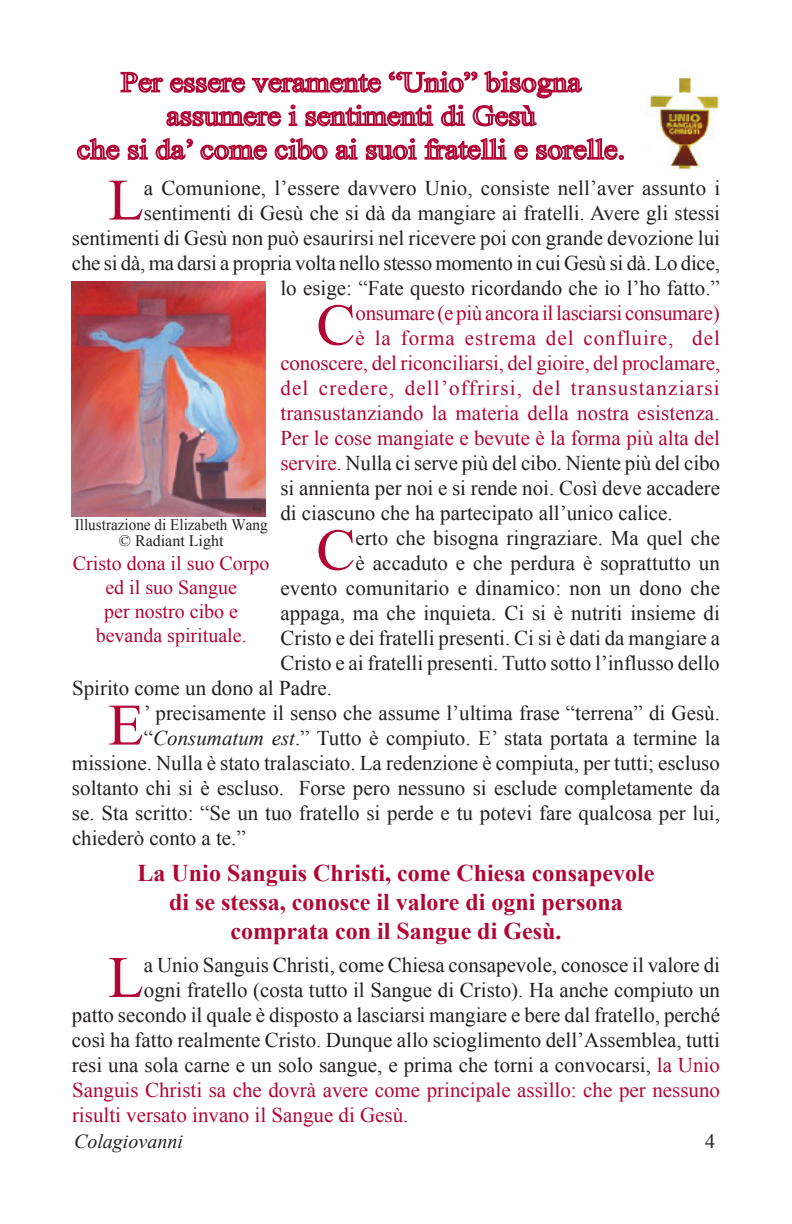
<style>
.page{position:relative;width:792px;height:1224px;background:#fff}
.page>*{position:absolute;margin:0;border:0;box-sizing:border-box;transform-origin:0 0}
.t1{font:58.8px "Times New Roman";color:#b10535}
.t2{font:700 24px/28.8px "Times New Roman";color:#b10535;text-align:center}
.t3{font:21px/25px "Times New Roman";color:#231f20;text-align:right}
.t4{font:21px "Times New Roman";color:#b10535}
.t5{font:21px "Times New Roman";letter-spacing:.06em;color:#b10535}
.t6{font:21px "Times New Roman";letter-spacing:.05em;color:#b10535}
.t7{font:20px/24px "Times New Roman";color:#b10535;text-align:center}
.t8{font:italic 20px "Times New Roman";color:#231f20}
.t9{font:20px "Times New Roman";color:#231f20}
.t10{font:16px/16px "Times New Roman";color:#231f20;text-align:center;scale:.95 1}
.s1{color:#b10535}
.s2{font-style:italic}
</style>
<div class="page">
<svg style="left:76px;top:71px;width:548px;height:89px"></svg>
<img style="left:649px;top:77px;width:70px;height:92px">
<img style="left:72px;top:281px;width:194px;height:236px">
<p class="t3" style="left:72px;top:175px;width:650px">a Comunione, l’essere davvero Unio, consiste nell’aver assunto i sentimenti di Gesù che si dà da mangiare ai fratelli. Avere gli stessi sentimenti di Gesù non può esaurirsi nel ricevere poi con grande devozione lui che si dà, ma darsi a propria volta nello stesso momento in cui Gesù si dà. Lo dice, lo esige: “Fate questo ricordando che io l’ho fatto.”</p>
<h1 class="t1" style="left:316px;top:285px;width:41px">C</h1>
<p class="t4" style="left:356px;top:298px;width:366px">onsumare (e più ancora il lasciarsi consumare)</p>
<h1 class="t1" style="left:108px;top:160px;width:37px">L</h1>
<p class="t6" style="left:356px;top:323px;width:366px">è la forma estrema del confluire, del</p>
<p class="t4" style="left:280px;top:348px;width:441px">conoscere, del riconciliarsi, del gioire, del proclamare,</p>
<p class="t5" style="left:280px;top:373px;width:441px">del credere, dell’offrirsi, del transustanziarsi</p>
<p class="t4" style="left:280px;top:398px;width:441px">transustanziando la materia della nostra esistenza.</p>
<p class="t4" style="left:280px;top:423px;width:441px">Per le cose mangiate e bevute è la forma più alta del</p>
<p class="t3" style="left:280px;top:450px;width:441px"><span class="s1">servire.</span> Nulla ci serve più del cibo. Niente più del cibo</p>
<p class="t3" style="left:280px;top:475px;width:441px">si annienta per noi e si rende noi. Così deve accadere</p>
<p class="t3" style="left:280px;top:500px;width:394px">di ciascuno che ha partecipato all’unico calice.</p>
<h1 class="t1" style="left:316px;top:510px;width:41px">C</h1>
<p class="t3" style="left:356px;top:525px;width:366px">erto che bisogna ringraziare. Ma quel che</p>
<p class="t10" style="left:75px;top:517px;width:205px">Illustrazione di Elizabeth Wang © Radiant Light</p>
<p class="t7" style="left:73px;top:551px;width:198px">Cristo dona il suo Corpo ed il suo Sangue<br>per nostro cibo e bevanda spirituale.</p>
<p class="t3" style="left:356px;top:550px;width:366px">è accaduto e che perdura è soprattutto un</p>
<p class="t3" style="left:280px;top:575px;width:441px">evento comunitario e dinamico: non un dono che</p>
<p class="t3" style="left:280px;top:600px;width:441px">appaga, ma che inquieta. Ci si è nutriti insieme di</p>
<p class="t3" style="left:280px;top:625px;width:441px">Cristo e dei fratelli presenti. Ci si è dati da mangiare a</p>
<p class="t3" style="left:280px;top:650px;width:441px">Cristo e ai fratelli presenti. Tutto sotto l’influsso dello</p>
<p class="t3" style="left:72px;top:675px;width:262px">Spirito come un dono al Padre.</p>
<h1 class="t1" style="left:108px;top:685px;width:37px">E</h1>
<p class="t3" style="left:144px;top:700px;width:578px">’ precisamente il senso che assume l’ultima frase “terrena” di Gesù.</p>
<p class="t3" style="left:144px;top:725px;width:578px">“<span class="s2">Consumatum est</span>.” Tutto è compiuto. E’ stata portata a termine la</p>
<p class="t3" style="left:72px;top:750px;width:649px">missione. Nulla è stato tralasciato. La redenzione è compiuta, per tutti; escluso</p>
<p class="t3" style="left:72px;top:775px;width:649px">soltanto chi si è escluso. Forse pero nessuno si esclude completamente da</p>
<p class="t3" style="left:72px;top:800px;width:649px">se. Sta scritto: “Se un tuo fratello si perde e tu potevi fare qualcosa per lui,</p>
<p class="t3" style="left:72px;top:825px;width:175px">chiederò conto a te.”</p>
<p class="t2" style="left:138px;top:858px;width:518px">La Unio Sanguis Christi, come Chiesa consapevole di se stessa, conosce il valore di ogni persona comprata con il Sangue di Gesù.</p>
<h1 class="t1" style="left:108px;top:938px;width:37px">L</h1>
<p class="t3" style="left:144px;top:952px;width:578px">a Unio Sanguis Christi, come Chiesa consapevole, conosce il valore di</p>
<p class="t3" style="left:144px;top:977px;width:578px">ogni fratello (costa tutto il Sangue di Cristo). Ha anche compiuto un</p>
<p class="t3" style="left:72px;top:1002px;width:649px">patto secondo il quale è disposto a lasciarsi mangiare e bere dal fratello, perché</p>
<p class="t3" style="left:72px;top:1027px;width:649px">così ha fatto realmente Cristo. Dunque allo scioglimento dell’Assemblea, tutti</p>
<p class="t3" style="left:72px;top:1052px;width:649px">resi una sola carne e un solo sangue, e prima che torni a convocarsi, <span class="s1">la Unio</span></p>
<p class="t4" style="left:72px;top:1076px;width:650px">Sanguis Christi sa che dovrà avere come principale assillo: che per nessuno</p>
<p class="t4" style="left:72px;top:1101px;width:338px">risulti versato invano il Sangue di Gesù.</p>
<p class="t8" style="left:74px;top:1127px;width:110px">Colagiovanni</p>
<p class="t9" style="left:705px;top:1128px;width:11px">4</p>
</div>
